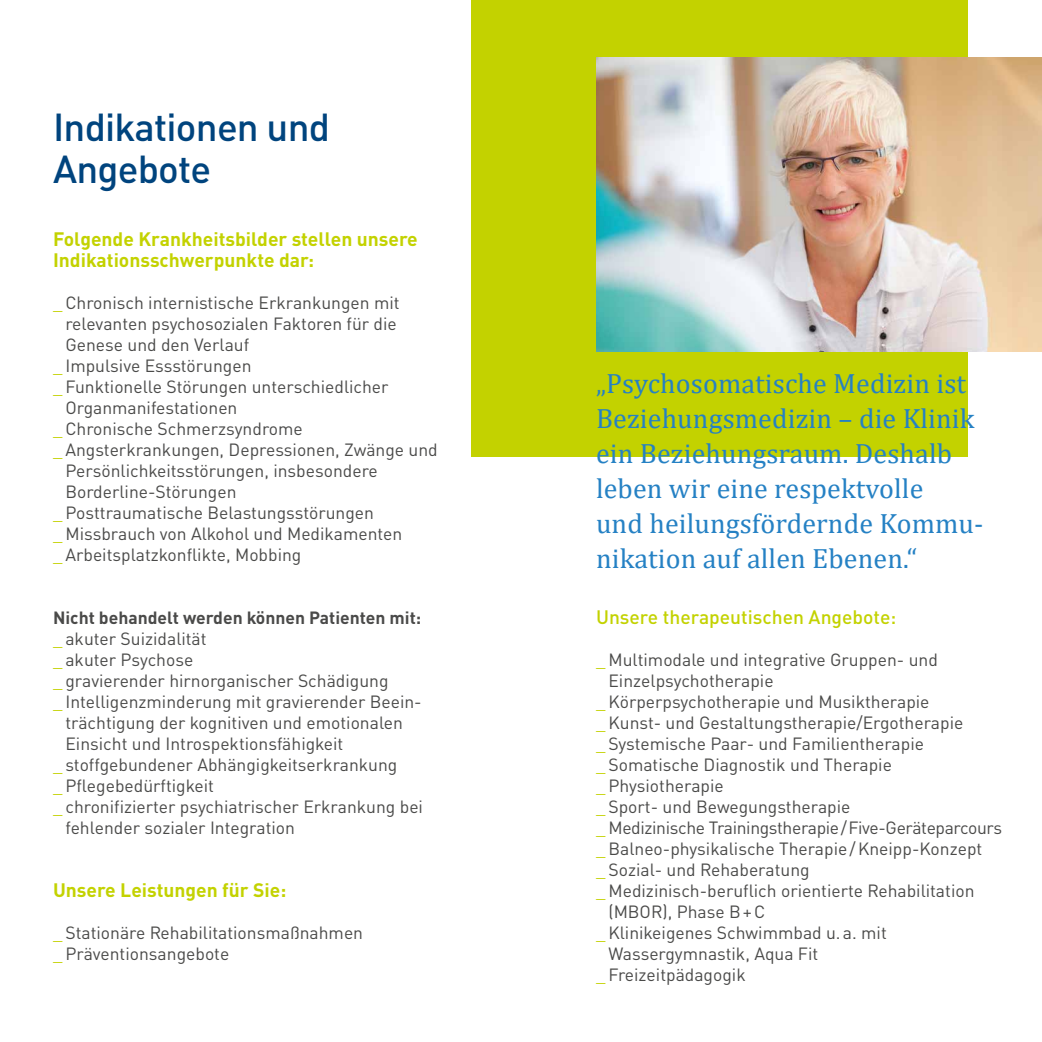
<style>
.page{position:relative;width:1042px;height:1042px;background:#fff}
.page>*{position:absolute;margin:0;border:0;box-sizing:border-box;transform-origin:0 0}
.t1{font:500 38.5px/42px "DINOT";letter-spacing:-.02em;color:#00447e}
.t2{font:28px/35px "Cambria";letter-spacing:.005em;color:#2581c4}
.t3{font:700 19.25px/21px "DINOT";color:#c3d200}
.t4{font:500 19.25px "DINOT";color:#c3d200}
.t5{font:17.5px/21px "DINOT";color:#4a4a49}
.t6{font:17.5px "DINOT";letter-spacing:-.02em;color:#4a4a49}
.t7{font:700 17.5px "DINOT";color:#4a4a49}
.s1{color:#c3d200}
</style>
<div class="page">
<div style="left:471px;top:0;width:496px;height:456px;background:#c3d200"></div>
<img style="left:596px;top:57px;width:446px;height:294px">
<h1 class="t1" style="left:53px;top:105px;width:278px">Indikationen und<br>Angebote</h1>
<p class="t3" style="left:53px;top:228px;width:366px">Folgende Krankheitsbilder stellen unsere<br>I ndikationsschwerpunkte dar:</p>
<p class="t5" style="left:53px;top:292px;width:348px"><span class="s1">_</span> Chronisch internistische Erkrankungen mit</p>
<p class="t5" style="left:65px;top:313px;width:333px">relevanten psychosozialen Faktoren für die</p>
<p class="t5" style="left:65px;top:334px;width:185px">Genese und den Verlauf</p>
<p class="t5" style="left:53px;top:355px;width:200px"><span class="s1">_</span> Impulsive Essstörungen</p>
<p class="t5" style="left:53px;top:376px;width:337px"><span class="s1">_</span> Funktionelle Störungen unterschiedlicher</p>
<p class="t5" style="left:65px;top:397px;width:173px">Organmanifestationen</p>
<p class="t5" style="left:53px;top:418px;width:251px"><span class="s1">_</span> Chronische Schmerzsyndrome</p>
<p class="t5" style="left:53px;top:439px;width:386px"><span class="s1">_</span> Angsterkrankungen, Depressionen, Zwänge und</p>
<p class="t5" style="left:65px;top:460px;width:314px">Persönlichkeitsstörungen, insbesondere</p>
<p class="t5" style="left:65px;top:481px;width:173px">Borderline-Störungen</p>
<p class="t5" style="left:53px;top:502px;width:322px"><span class="s1">_</span> Posttraumatische Belastungsstörungen</p>
<p class="t5" style="left:53px;top:523px;width:351px"><span class="s1">_</span> Missbrauch von Alkohol und Medikamenten</p>
<p class="t5" style="left:53px;top:544px;width:250px"><span class="s1">_</span> Arbeitsplatzkonflikte, Mobbing</p>
<p class="t7" style="left:53px;top:606px;width:370px">N icht behandelt werden können Patienten mit:</p>
<p class="t5" style="left:53px;top:628px;width:155px"><span class="s1">_</span> akuter Suizidalität</p>
<p class="t5" style="left:53px;top:649px;width:142px"><span class="s1">_</span> akuter Psychose</p>
<p class="t5" style="left:53px;top:670px;width:337px"><span class="s1">_</span> gravierender hirnorganischer Schädigung</p>
<p class="t5" style="left:53px;top:691px;width:370px"><span class="s1">_</span> Intelligenzminderung mit gravierender Beein-</p>
<p class="t5" style="left:65px;top:712px;width:339px">trächtigung der kognitiven und emotionalen</p>
<p class="t5" style="left:65px;top:733px;width:279px">Einsicht und Introspektionsfähigkeit</p>
<p class="t5" style="left:53px;top:754px;width:346px"><span class="s1">_</span> stoffgebundener Abhängigkeitserkrankung</p>
<p class="t5" style="left:53px;top:775px;width:162px"><span class="s1">_</span> Pflegebedürftigkeit</p>
<p class="t5" style="left:53px;top:796px;width:371px"><span class="s1">_</span> chronifizierter psychiatrischer Erkrankung bei</p>
<p class="t5" style="left:65px;top:817px;width:231px">fehlender sozialer Integration</p>
<p class="t3" style="left:53px;top:879px;width:235px">Unsere Leistungen für Sie:</p>
<p class="t5" style="left:53px;top:922px;width:312px"><span class="s1">_</span> Stationäre Rehabilitationsmaßnahmen <span class="s1">_</span> Präventionsangebote</p>
<h2 class="t2" style="left:596px;top:366px;width:389px">„Psychosomatische Medizin ist<br>Beziehungsmedizin – die Klinik ein Beziehungsraum. Deshalb leben wir eine respektvolle<br>und heilungsfördernde Kommu&shy;nikation auf allen Ebenen.“</h2>
<p class="t4" style="left:596px;top:604px;width:302px">Unsere therapeutischen Angebote:</p>
<p class="t5" style="left:596px;top:649px;width:343px"><span class="s1">_</span> Multimodale und integrative Gruppen- und</p>
<p class="t5" style="left:608px;top:670px;width:167px">Einzelpsychotherapie</p>
<p class="t5" style="left:596px;top:691px;width:335px"><span class="s1">_</span> Körperpsychotherapie und Musiktherapie</p>
<p class="t5" style="left:596px;top:712px;width:369px"><span class="s1">_</span> Kunst- und Gestaltungstherapie/Ergotherapie</p>
<p class="t5" style="left:596px;top:733px;width:329px"><span class="s1">_</span> Systemische Paar- und Familientherapie</p>
<p class="t5" style="left:596px;top:754px;width:297px"><span class="s1">_</span> Somatische Diagnostik und Therapie</p>
<p class="t5" style="left:596px;top:775px;width:129px"><span class="s1">_</span> Physiotherapie</p>
<p class="t5" style="left:596px;top:796px;width:256px"><span class="s1">_</span> Sport- und Bewegungstherapie</p>
<p class="t6" style="left:596px;top:817px;width:407px"><span class="s1">_</span> Medizinische Trainingstherapie/Five-Geräteparcours</p>
<p class="t5" style="left:596px;top:838px;width:388px"><span class="s1">_</span> Balneo-physikalische Therapie/Kneipp-Konzept</p>
<p class="t5" style="left:596px;top:859px;width:215px"><span class="s1">_</span> Sozial- und Rehaberatung</p>
<p class="t5" style="left:596px;top:880px;width:380px"><span class="s1">_</span> Medizinisch-beruflich orientierte Rehabilitation</p>
<p class="t5" style="left:608px;top:901px;width:158px">(MBOR), Phase B+C</p>
<p class="t5" style="left:596px;top:922px;width:292px"><span class="s1">_</span> Klinikeigenes Schwimmbad u.a. mit</p>
<p class="t5" style="left:608px;top:943px;width:211px">Wassergymnastik, Aqua Fit</p>
<p class="t5" style="left:596px;top:964px;width:151px"><span class="s1">_</span> Freizeitpädagogik</p>
</div>
